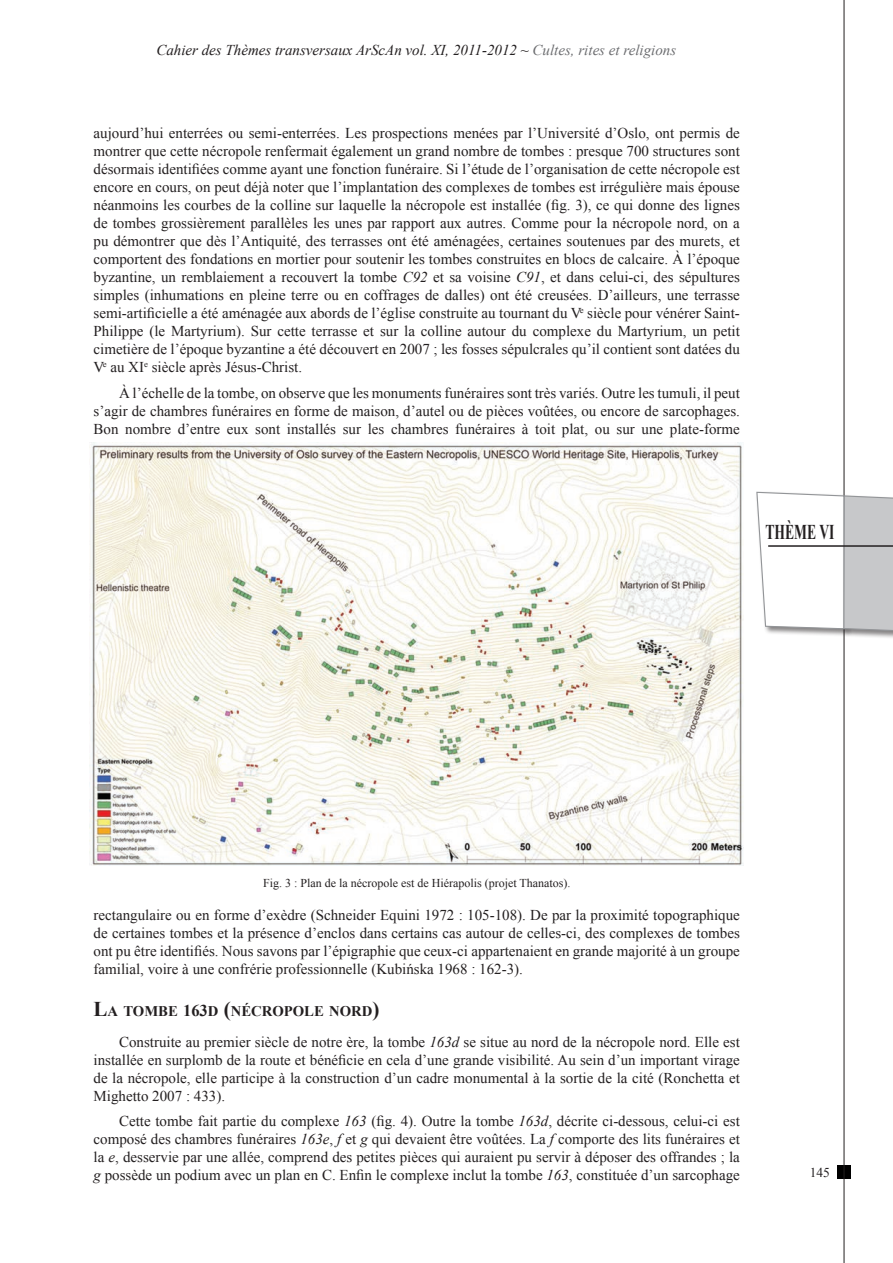
<style>
.page{position:relative;width:893px;height:1263px;background:#fff}
.page>*{position:absolute;margin:0;border:0;box-sizing:border-box;transform-origin:0 0}
.t1{font:700 21px "Times New Roman";color:#231f20;scale:.65 1}
.t2{font:15px/18px "Times New Roman";color:#231f20;text-align:justify}
.t3{font:italic 15px "Times New Roman";color:#231f20}
.t4{font:700 14.7px "Times New Roman";color:#231f20}
.t5{font:13.5px "Times New Roman";color:#231f20}
.t6{font:12px "Times New Roman";color:#231f20}
.s1{color:#6c6d70}
.s2{font-style:italic}
.s3{font-size:21px}
.s4{font-size:16.5px}
</style>
<div class="page">
<div style="left:837px;top:1165px;width:14px;height:13px;background:#000"></div>
<hr style="left:844px;top:0;width:1px;height:1263px;background:#231f20">
<div style="left:755px;top:491px;width:98px;height:146px;background:#231f20;opacity:.55"></div>
<div style="left:842px;top:495px;width:51px;height:144px;background:#231f20;opacity:.55"></div>
<svg style="left:756px;top:491px;width:137px;height:141px"></svg>
<hr style="left:768px;top:545px;width:125px;height:2px;background:#231f20">
<img style="left:90px;top:443px;width:653px;height:423px">
<p class="t3" style="left:156px;top:39px;width:521px">Cahier des Thèmes transversaux ArScAn vol. XI, 2011-2012 ~ <span class="s1">Cultes, rites et religions</span></p>
<p class="t2" style="left:94px;top:124px;width:648px">aujourd’hui enterrées ou semi-enterrées. Les prospections menées par l’Université d’Oslo, ont permis de montrer que cette nécropole renfermait également un grand nombre de tombes : presque 700 structures sont désormais identifiées comme ayant une fonction funéraire. Si l’étude de l’organisation de cette nécropole est encore en cours, on peut déjà noter que l’implantation des complexes de tombes est irrégulière mais épouse néanmoins les courbes de la colline sur laquelle la nécropole est installée (fig. 3), ce qui donne des lignes de tombes grossièrement parallèles les unes par rapport aux autres. Comme pour la nécropole nord, on a pu démontrer que dès l’Antiquité, des terrasses ont été aménagées, certaines soutenues par des murets, et comportent des fondations en mortier pour soutenir les tombes construites en blocs de calcaire. À l’époque byzantine, un remblaiement a recouvert la tombe <span class="s2">C92</span> et sa voisine <span class="s2">C91</span>, et dans celui-ci, des sépultures simples (inhumations en pleine terre ou en coffrages de dalles) ont été creusées. D’ailleurs, une terrasse semi-artificielle a été aménagée aux abords de l’église construite au tournant du V<sup>e</sup> siècle pour vénérer Saint-Philippe (le Martyrium). Sur cette terrasse et sur la colline autour du complexe du Martyrium, un petit cimetière de l’époque byzantine a été découvert en 2007 ; les fosses sépulcrales qu’il contient sont datées du V<sup>e</sup> au XI<sup>e</sup> siècle après Jésus-Christ.</p>
<p class="t2" style="left:94px;top:383px;width:648px;text-indent:26px">À l’échelle de la tombe, on observe que les monuments funéraires sont très variés. Outre les tumuli, il peut s’agir de chambres funéraires en forme de maison, d’autel ou de pièces voûtées, ou encore de sarcophages.<br>Bon nombre d’entre eux sont installés sur les chambres funéraires à toit plat, ou sur une plate-forme</p>
<h1 class="t1" style="left:765px;top:517px;width:108px">THÈME VI</h1>
<p class="t6" style="left:263px;top:875px;width:309px">Fig. 3 : plan de la nécropole est de Hiérapolis (projet Thanatos).</p>
<p class="t2" style="left:94px;top:905px;width:648px">rectangulaire ou en forme d’exèdre (Schneider Equini 1972 : 105-108). De par la proximité topographique de certaines tombes et la présence d’enclos dans certains cas autour de celles-ci, des complexes de tombes ont pu être identifiés. Nous savons par l’épigraphie que ceux-ci appartenaient en grande majorité à un groupe familial, voire à une confrérie professionnelle (Kubińska 1968 : 162-3).</p>
<p class="t4" style="left:94px;top:1001px;width:287px"><span class="s3">L</span>A TOMBE <span class="s4">163</span>D <span class="s3">(</span>NÉCROPOLE NORD<span class="s3">)</span></p>
<p class="t2" style="left:94px;top:1032px;width:648px;text-indent:26px">Construite au premier siècle de notre ère, la tombe <span class="s2">163d</span> se situe au nord de la nécropole nord. Elle est installée en surplomb de la route et bénéficie en cela d’une grande visibilité. Au sein d’un important virage de la nécropole, elle participe à la construction d’un cadre monumental à la sortie de la cité (Ronchetta et Mighetto 2007 : 433).</p>
<p class="t2" style="left:94px;top:1112px;width:648px;text-indent:26px">Cette tombe fait partie du complexe <span class="s2">163</span> (fig. 4). Outre la tombe <span class="s2">163d</span>, décrite ci-dessous, celui-ci est composé des chambres funéraires <span class="s2">163e</span>, <span class="s2">f</span> et <span class="s2">g</span> qui devaient être voûtées. La <span class="s2">f</span> comporte des lits funéraires et la <span class="s2">e</span>, desservie par une allée, comprend des petites pièces qui auraient pu servir à déposer des offrandes ; la <span class="s2">g</span> possède un podium avec un plan en C. Enfin le complexe inclut la tombe <span class="s2">163</span>, constituée d’un sarcophage</p>
<p class="t5" style="left:810px;top:1163px;width:22px">145</p>
</div>
